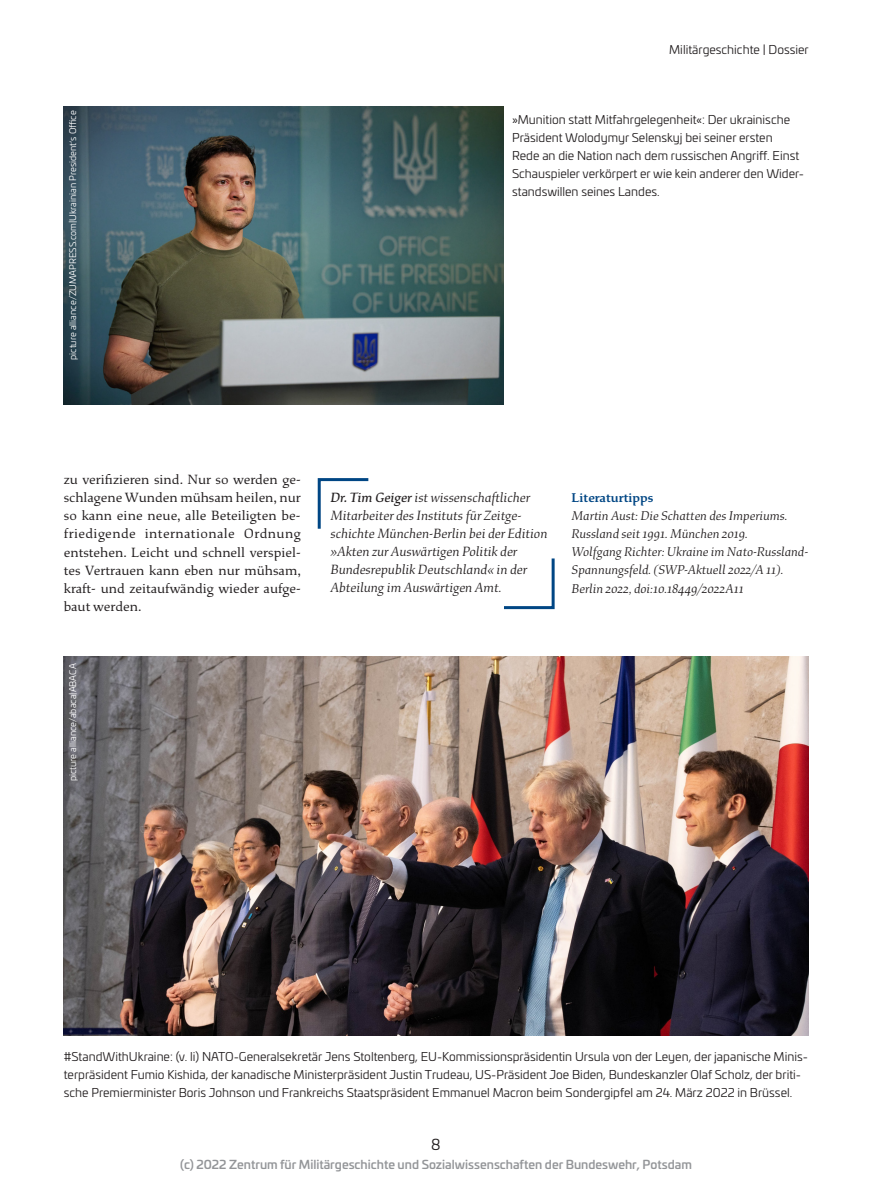
<style>
.page{position:relative;width:872px;height:1191px;background:#fff}
.page>*{position:absolute;margin:0;border:0;box-sizing:border-box;transform-origin:0 0}
.t1{font:15px "Univia Pro";color:#231f20}
.t2{font:14.25px/18px "Study";color:#231f20;text-align:justify}
.t3{font:italic 300 14.25px/18px "Study";color:#231f20}
.t4{font:italic 300 13.5px/18px "Study";letter-spacing:-.005em;color:#231f20}
.t5{font:600 13.5px "Study";color:#004684}
.t6{font:12px/18px "Univia Pro";color:#231f20}
.t7{font:500 12px "Univia Pro";color:#939598}
.t8{font:9px "Univia Pro";color:#fff}
.s1{font-weight:500}
</style>
<div class="page">
<svg style="left:317px;top:478px;width:52px;height:51px"></svg>
<svg style="left:504px;top:558px;width:51px;height:52px"></svg>
<img style="left:64px;top:106px;width:439px;height:298px">
<img style="left:64px;top:657px;width:744px;height:378px">
<p class="t8" style="left:66px;top:360px;width:251px;rotate:-90deg">picture alliance/ZUMAPRESS.com|Ukrainian President‘s Office</p>
<p class="t6" style="left:669px;top:40px;width:141px">Militärgeschichte | Dossier</p>
<p class="t6" style="left:512px;top:110px;width:293px">»Munition statt Mitfahrgelegenheit«: Der ukrainische Präsident Wolodymyr Selenskyj bei seiner ersten<br>Rede an die Nation nach dem russischen Angriff. Einst Schauspieler verkörpert er wie kein anderer den Wider&shy;standswillen seines Landes.</p>
<p class="t2" style="left:64px;top:471px;width:239px">zu verifizieren sind. Nur so werden ge&shy;schlagene Wunden mühsam heilen, nur so kann eine neue, alle Beteiligten be&shy;friedigende internationale Ordnung entstehen. Leicht und schnell verspiel&shy;tes Vertrauen kann eben nur mühsam, kraft- und zeitaufwändig wieder aufge&shy;baut werden.</p>
<p class="t8" style="left:66px;top:781px;width:119px;rotate:-90deg">picture alliance/abaca|ABACA</p>
<p class="t3" style="left:330px;top:489px;width:218px"><span class="s1">Dr. Tim Geiger</span> ist wissenschaftlicher Mitarbeiter des Instituts für Zeitge&shy;schichte München-Berlin bei der Edition »Akten zur Auswärtigen Politik der Bundesrepublik Deutschland« in der Abteilung im Auswärtigen Amt.</p>
<p class="t5" style="left:571px;top:490px;width:83px">Literaturtipps</p>
<p class="t4" style="left:571px;top:507px;width:237px">Martin Aust: Die Schatten des Imperiums.<br>Russland seit 1991. München 2019.<br>Wolfgang Richter: Ukraine im Nato-Russland-Spannungsfeld. (SWP-Aktuell 2022/A 11).<br>Berlin 2022, doi:10.18449/2022A11</p>
<p class="t6" style="left:64px;top:1046px;width:745px">#StandWithUkraine: (v. li) NATO-Generalsekretär Jens Stoltenberg, EU-Kommissionspräsidentin Ursula von der Leyen, der japanische Minis&shy;terpräsident Fumio Kishida, der kanadische Ministerpräsident Justin Trudeau, US-Präsident Joe Biden, Bundeskanzler Olaf Scholz, der briti&shy;sche Premierminister Boris Johnson und Frankreichs Staatspräsident Emmanuel Macron beim Sondergipfel am 24. März 2022 in Brüssel.</p>
<p class="t1" style="left:431px;top:1134px;width:11px">8</p>
<p class="t7" style="left:180px;top:1155px;width:513px">(c) 2022 Zentrum für Militärgeschichte und Sozialwissenschaften der Bundeswehr, Potsdam</p>
</div>
